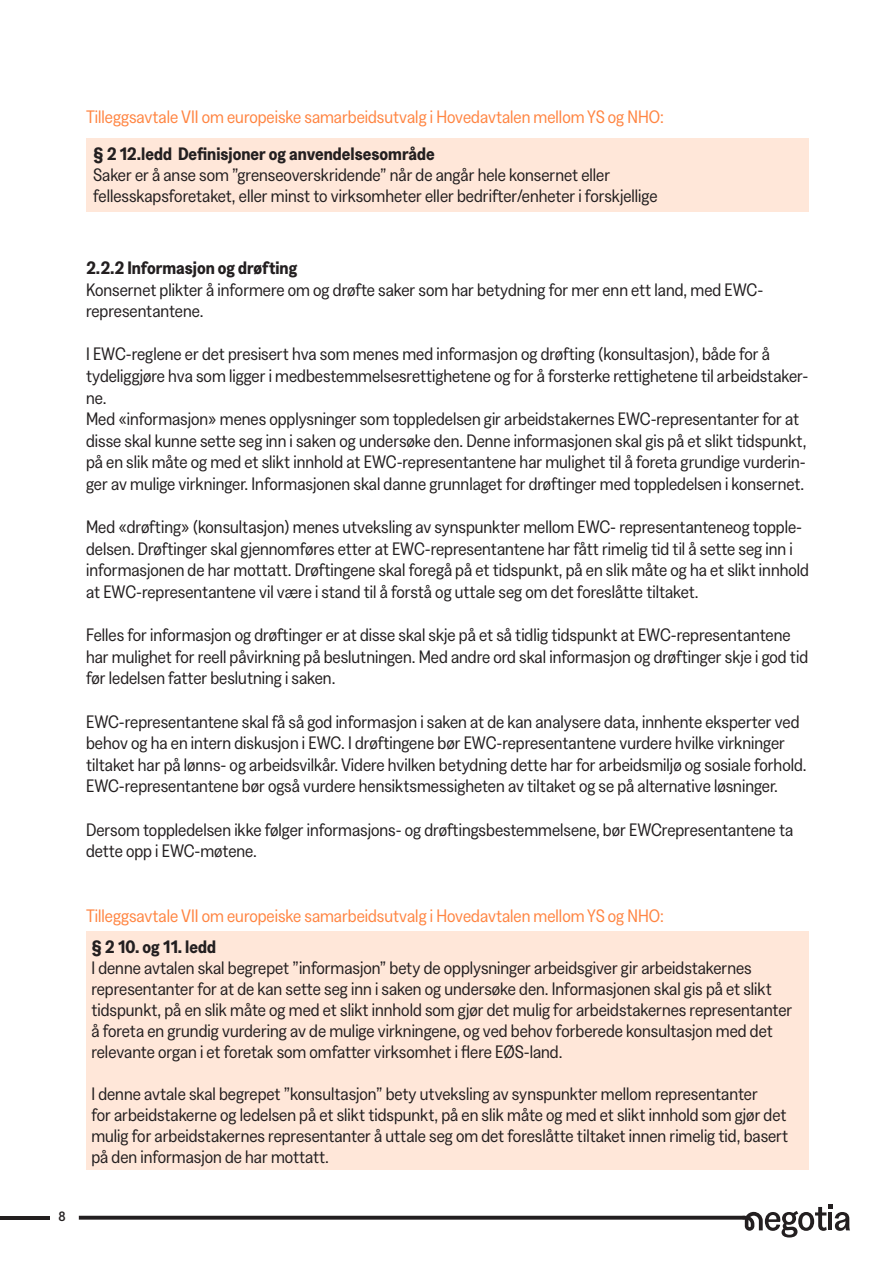
<style>
.page{position:relative;width:893px;height:1263px;background:#fff}
.page>*{position:absolute;margin:0;border:0;box-sizing:border-box;transform-origin:0 0}
.t1{font:18px/21.6px "Greed";color:#231f20}
.t2{font:18px "Greed";color:#ff8542}
.t3{font:700 18px "Greed";color:#231f20}
.t4{font:500 13.5px "Greed";color:#231f20}
</style>
<div class="page">
<div style="left:86px;top:931px;width:723px;height:238px;background:#ffe7d9"></div>
<hr style="left:0;top:1216px;width:50px;height:3px;background:#231f20">
<hr style="left:79px;top:1216px;width:666px;height:3px;background:#231f20">
<svg style="left:742px;top:1204px;width:108px;height:33px"></svg>
<div style="left:86px;top:138px;width:723px;height:74px;background:#ffe7d9"></div>
<p class="t2" style="left:86px;top:108px;width:579px">Tilleggsavtale VII om europeiske samarbeidsutvalg i Hovedavtalen mellom YS og NHO:</p>
<p class="t3" style="left:93px;top:146px;width:343px">§ 2 12.ledd Definisjoner og anvendelsesområde</p>
<p class="t1" style="left:93px;top:165px;width:566px;line-height:21px">Saker er å anse som ”grenseoverskridende” når de angår hele konsernet eller fellesskapsforetaket, eller minst to virksomheter eller bedrifter/enheter i forskjellige</p>
<p class="t4" style="left:58px;top:1210px;width:9px">8</p>
<p class="t3" style="left:86px;top:259px;width:213px">2.2.2 Informasjon og drøfting</p>
<p class="t1" style="left:86px;top:279px;width:679px">Konsernet plikter å informere om og drøfte saker som har betydning for mer enn ett land, med EWC&shy;representantene.</p>
<p class="t1" style="left:86px;top:344px;width:724px">I EWC-reglene er det presisert hva som menes med informasjon og drøfting (konsultasjon), både for å tydeliggjøre hva som ligger i medbestemmelsesrettighetene og for å forsterke rettighetene til arbeidstaker&shy;ne.<br>Med «informasjon» menes opplysninger som toppledelsen gir arbeidstakernes EWC-representanter for at disse skal kunne sette seg inn i saken og undersøke den. Denne informasjonen skal gis på et slikt tidspunkt, på en slik måte og med et slikt innhold at EWC-representantene har mulighet til å foreta grundige vurderin&shy;ger av mulige virkninger. Informasjonen skal danne grunnlaget for drøftinger med toppledelsen i konsernet.</p>
<p class="t1" style="left:86px;top:517px;width:724px">Med «drøfting» (konsultasjon) menes utveksling av synspunkter mellom EWC- representanteneog topple&shy;delsen. Drøftinger skal gjennomføres etter at EWC-representantene har fått rimelig tid til å sette seg inn i informasjonen de har mottatt. Drøftingene skal foregå på et tidspunkt, på en slik måte og ha et slikt innhold at EWC-representantene vil være i stand til å forstå og uttale seg om det foreslåtte tiltaket.</p>
<p class="t1" style="left:86px;top:625px;width:724px">Felles for informasjon og drøftinger er at disse skal skje på et så tidlig tidspunkt at EWC-representantene har mulighet for reell påvirkning på beslutningen. Med andre ord skal informasjon og drøftinger skje i god tid før ledelsen fatter beslutning i saken.</p>
<p class="t1" style="left:86px;top:711px;width:722px">EWC-representantene skal få så god informasjon i saken at de kan analysere data, innhente eksperter ved behov og ha en intern diskusjon i EWC. I drøftingene bør EWC-representantene vurdere hvilke virkninger tiltaket har på lønns- og arbeidsvilkår. Videre hvilken betydning dette har for arbeidsmiljø og sosiale forhold.<br>EWC-representantene bør også vurdere hensiktsmessigheten av tiltaket og se på alternative løsninger.</p>
<p class="t1" style="left:86px;top:819px;width:709px">Dersom toppledelsen ikke følger informasjons- og drøftingsbestemmelsene, bør EWCrepresentantene ta dette opp i EWC-møtene.</p>
<p class="t2" style="left:86px;top:907px;width:579px">Tilleggsavtale VII om europeiske samarbeidsutvalg i Hovedavtalen mellom YS og NHO:</p>
<p class="t3" style="left:91px;top:938px;width:126px">§ 2 10. og 11. ledd</p>
<p class="t1" style="left:91px;top:958px;width:702px;line-height:21px">I denne avtalen skal begrepet ”informasjon” bety de opplysninger arbeidsgiver gir arbeidstakernes representanter for at de kan sette seg inn i saken og undersøke den. Informasjonen skal gis på et slikt tidspunkt, på en slik måte og med et slikt innhold som gjør det mulig for arbeidstakernes representanter å foreta en grundig vurdering av de mulige virkningene, og ved behov forberede konsultasjon med det relevante organ i et foretak som omfatter virksomhet i flere EØS-land.</p>
<p class="t1" style="left:91px;top:1084px;width:698px;line-height:21px">I denne avtale skal begrepet ”konsultasjon” bety utveksling av synspunkter mellom representanter<br>for arbeidstakerne og ledelsen på et slikt tidspunkt, på en slik måte og med et slikt innhold som gjør det mulig for arbeidstakernes representanter å uttale seg om det foreslåtte tiltaket innen rimelig tid, basert på den informasjon de har mottatt.</p>
</div>
